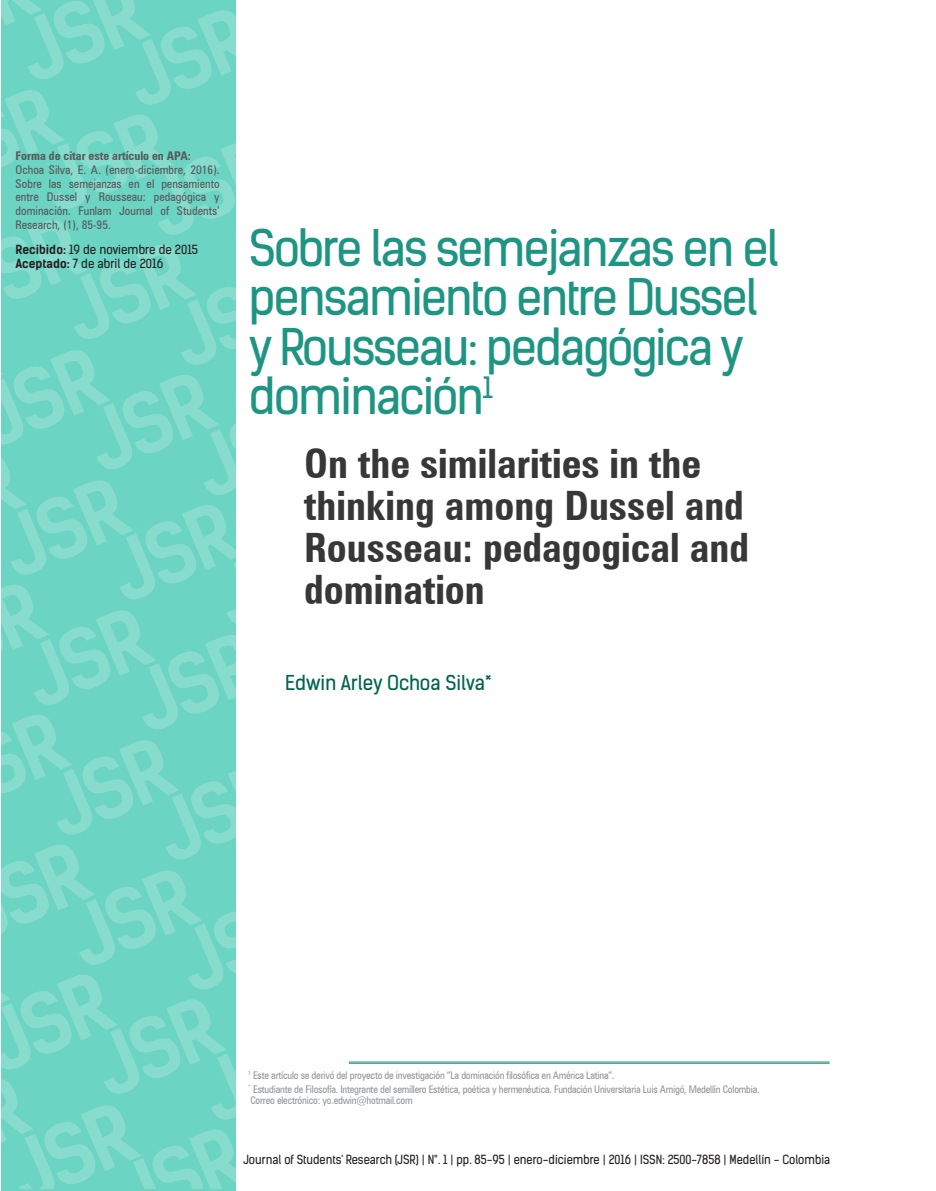
<style>
.page{position:relative;width:936px;height:1191px;background:#fff}
.page>*{position:absolute;margin:0;border:0;box-sizing:border-box;transform-origin:0 0}
.t1{font:48px/49.5px "Kelson Sans";letter-spacing:-.04em;color:#1e9582}
.t2{font:700 condensed 40.5px/42px "Zurich BT";color:#373737}
.t3{font:19.5px "Kelson Sans";color:#006350}
.t4{font:condensed 12px/13.8px "Zurich BT";color:#57585a;text-align:justify}
.t5{font:12px "Kelson Sans";color:#231f20;scale:.96 1}
.t6{font:12px/13.8px "Kelson Sans";color:#231f20}
.t7{font:700 condensed 12px "Zurich BT";color:#57585a}
.t8{font:condensed 10.5px/13.8px "Zurich BT";letter-spacing:-.02em;color:#939598}
.s1{font-weight:700}
</style>
<div class="page">
<svg style="left:1px;top:0;width:234px;height:1188px;background:#73d6c6"></svg>
<hr style="left:349px;top:1061px;width:480px;height:1px;background:#1e9582">
<hr style="left:349px;top:1063px;width:480px;height:1px;background:#1e9582">
<p class="t7" style="left:16px;top:148px;width:177px">Forma de citar este artículo en APA:</p>
<p class="t4" style="left:16px;top:162px;width:206px">Ochoa Silva, E. A. (enero-diciembre, 2016).<br>Sobre las semejanzas en el pensamiento entre Dussel y Rousseau: pedagógica y dominación. Funlam Journal of Students’ Research, (1), 85-95.</p>
<p class="t6" style="left:16px;top:242px;width:184px"><span class="s1">Recibido:</span> 19 de noviembre de 2015<br><span class="s1">Aceptado:</span> 7 de abril de 2016</p>
<h1 class="t1" style="left:249px;top:223px;width:531px">Sobre las semejanzas en el pensamiento entre Dussel y Rousseau: pedagógica y dominación<sup>1</sup></h1>
<h2 class="t2" style="left:304px;top:442px;width:446px">On the similarities in the thinking among Dussel and<br>Rousseau: pedagogical and domination</h2>
<h3 class="t3" style="left:285px;top:670px;width:208px">Edwin Arley Ochoa Silva*</h3>
<p class="t8" style="left:248px;top:1068px;width:513px"><sup>1</sup> Este artículo se derivó del proyecto de investigación “La dominación filosófica en América Latina”.<br><sup>*</sup> Estudiante de Filosofía. Integrante del semillero Estética, poética y hermenéutica. Fundación Universitaria Luis Amigó, Medellín Colombia.</p>
<p class="t8" style="left:250px;top:1093px;width:164px">Correo electrónico: yo.edwin@hotmail.com</p>
<p class="t5" style="left:243px;top:1152px;width:612px">Journal of Students' Research (JSR) | N°. 1 | pp. 85-95 | enero-diciembre | 2016 | ISSN: 2500-7858 | Medellín - Colombia</p>
</div>
